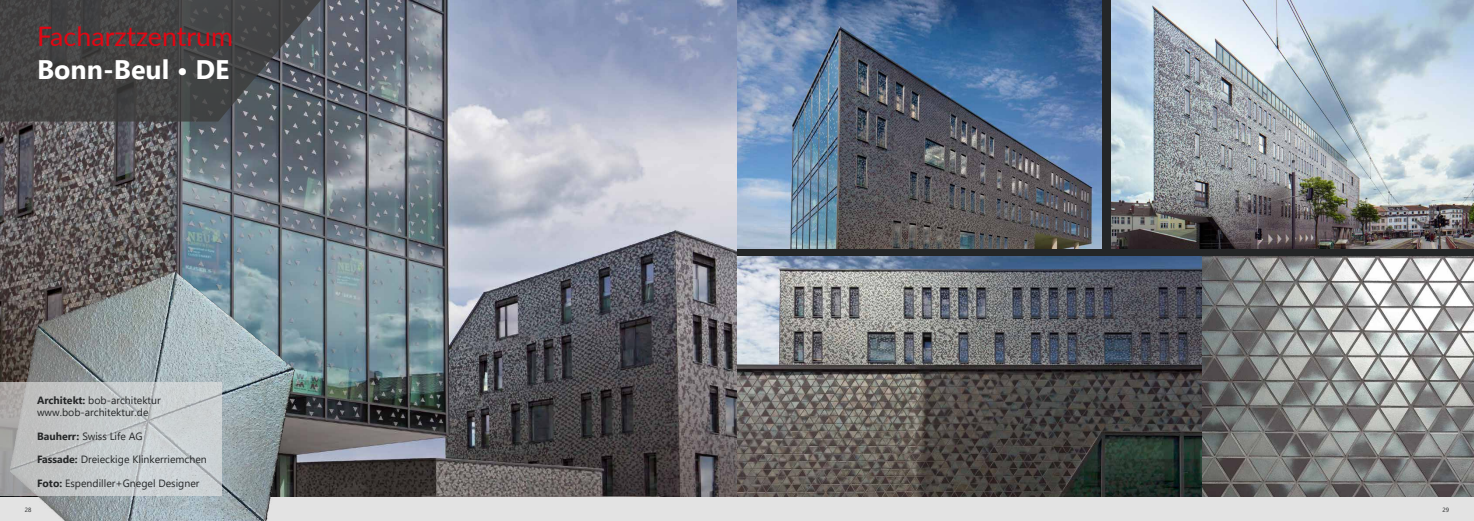
<style>
.page{position:relative;width:1474px;height:521px;background:#fff}
.page>*{position:absolute;margin:0;border:0;box-sizing:border-box;transform-origin:0 0}
.t1{font:26.78px "Lato";color:#e30613}
.t2{font:700 26.78px "Segoe UI";color:#fff}
.t3{font:10.5px/12.2px "Segoe UI";color:#242627}
.t4{font:6.12px "Segoe UI";color:#242627}
.s1{font-weight:700}
</style>
<div class="page">
<div style="left:737px;top:0;width:736px;height:521px;background:#242627"></div>
<div style="left:0;top:496px;width:1473px;height:25px;background:#e3e3e3"></div>
<img style="left:0;top:0;width:737px;height:496px">
<img style="left:0;top:257px;width:317px;height:264px">
<img style="left:1201px;top:256px;width:272px;height:240px">
<img style="left:1111px;top:0;width:362px;height:248px">
<img style="left:737px;top:0;width:364px;height:248px">
<img style="left:737px;top:256px;width:464px;height:240px">
<svg style="left:0;top:0;width:327px;height:122px;fill:#444445"></svg>
<svg style="left:0;top:382px;width:222px;height:114px"></svg>
<h1 class="t1" style="left:37px;top:18px;width:198px">Facharztzentrum</h1>
<h1 class="t2" style="left:37px;top:44px;width:194px">Bonn-Beul • DE</h1>
<p class="t3" style="left:37px;top:393px;width:125px"><span class="s1">Architekt:</span> bob-architektur www.bob-architektur.de</p>
<p class="t3" style="left:37px;top:429px;width:107px"><span class="s1">Bauherr:</span> Swiss Life AG</p>
<p class="t3" style="left:37px;top:452px;width:171px"><span class="s1">Fassade:</span> Dreieckige Klinkerriemchen</p>
<p class="t3" style="left:37px;top:476px;width:164px"><span class="s1">Foto:</span> Espendiller+Gnegel Designer</p>
<p class="t4" style="left:25px;top:504px;width:8px">28</p>
<p class="t4" style="left:1442px;top:504px;width:8px">29</p>
</div>
